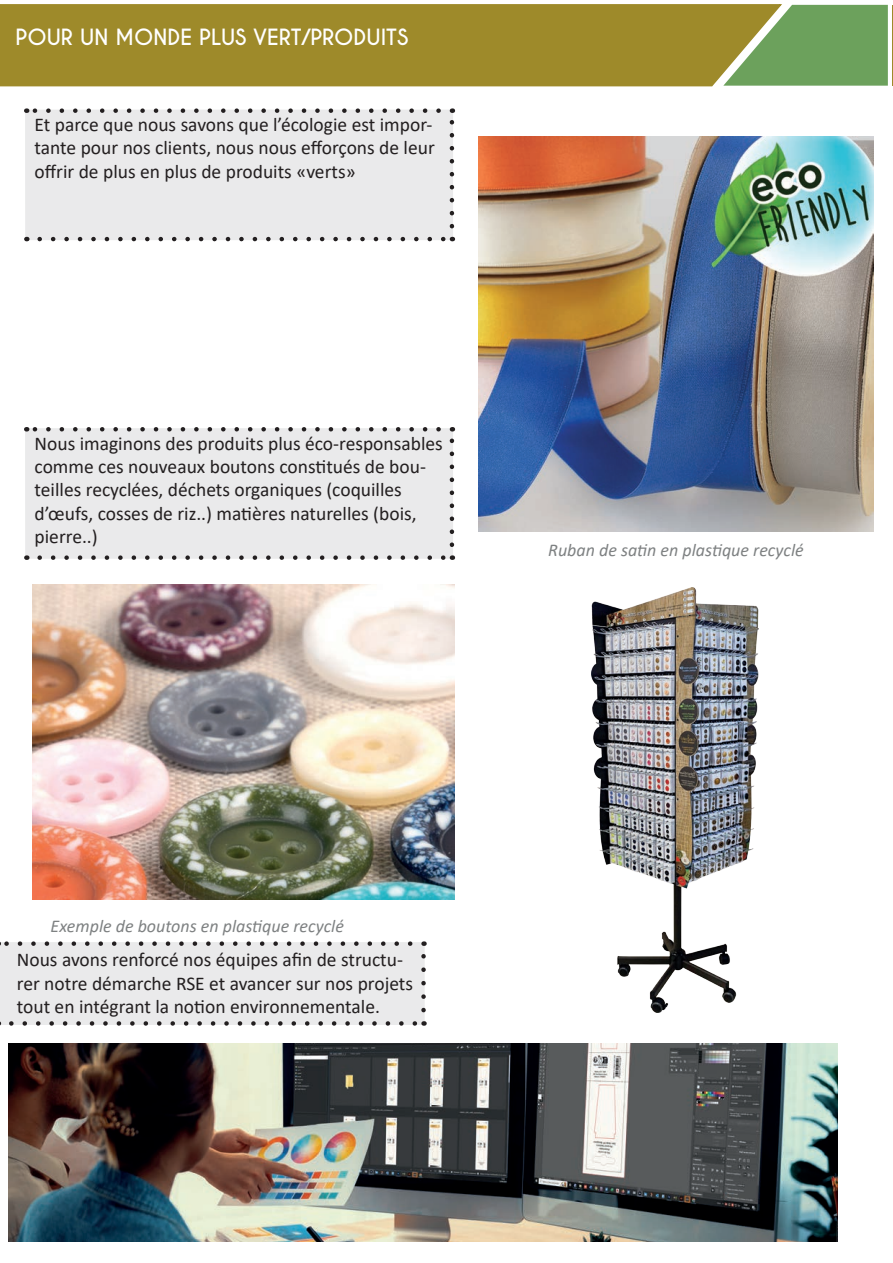
<style>
.page{position:relative;width:893px;height:1263px;background:#fff}
.page>*{position:absolute;margin:0;border:0;box-sizing:border-box;transform-origin:0 0}
.t1{font:700 21px "Caviar Dreams";color:#fff}
.t2{font:19.5px/23.4px "Calibri";color:#231f20}
.t3{font:italic 18px "Calibri";color:#7e8182}
</style>
<div class="page">
<div style="left:25px;top:110px;width:428px;height:130px;background:#eaeaeb"></div>
<svg style="left:40px;top:237px;width:405px;height:4px"></svg>
<svg style="left:33px;top:108px;width:406px;height:5px"></svg>
<svg style="left:450px;top:108px;width:4px;height:118px"></svg>
<img style="left:478px;top:136px;width:395px;height:395px">
<img style="left:33px;top:585px;width:421px;height:314px">
<div style="left:0;top:942px;width:425px;height:83px;background:#eaeaeb"></div>
<svg style="left:11px;top:1021px;width:406px;height:5px"></svg>
<svg style="left:421px;top:941px;width:5px;height:69px"></svg>
<svg style="left:0;top:941px;width:410px;height:5px"></svg>
<img style="left:9px;top:1044px;width:829px;height:198px">
<div style="left:783px;top:5px;width:105px;height:81px;background:#6ca15c"></div>
<div style="left:0;top:4px;width:783px;height:83px;background:#9e8a2a"></div>
<div style="left:25px;top:428px;width:428px;height:131px;background:#eaeaeb"></div>
<svg style="left:40px;top:555px;width:405px;height:5px"></svg>
<svg style="left:33px;top:427px;width:406px;height:4px"></svg>
<svg style="left:450px;top:427px;width:4px;height:118px"></svg>
<img style="left:591px;top:587px;width:168px;height:425px">
<hr style="left:892px;top:5px;width:1px;height:81px;background:#9e8a2a">
<p class="t1" style="left:16px;top:25px;width:394px">POUR UN MONDE PLUS VERT/PRODUITS</p>
<p class="t2" style="left:35px;top:112px;width:402px;text-align:justify">Et parce que nous savons que l’écologie est impor&shy;tante pour nos clients, nous nous efforçons de leur offrir de plus en plus de produits «verts»</p>
<p class="t2" style="left:35px;top:431px;width:410px">Nous imaginons des produits plus éco-responsables comme ces nouveaux boutons constitués de bou&shy;teilles recyclées, déchets organiques (coquilles d’œufs, cosses de riz..) matières naturelles (bois, pierre..)</p>
<p class="t3" style="left:548px;top:537px;width:257px">Ruban de satin en plastique recyclé</p>
<p class="t3" style="left:50px;top:914px;width:295px">Exemple de boutons en plastique recyclé</p>
<p class="t2" style="left:17px;top:948px;width:398px">Nous avons renforcé nos équipes afin de structu&shy;rer notre démarche RSE et avancer sur nos projets tout en intégrant la notion environnementale.</p>
</div>
